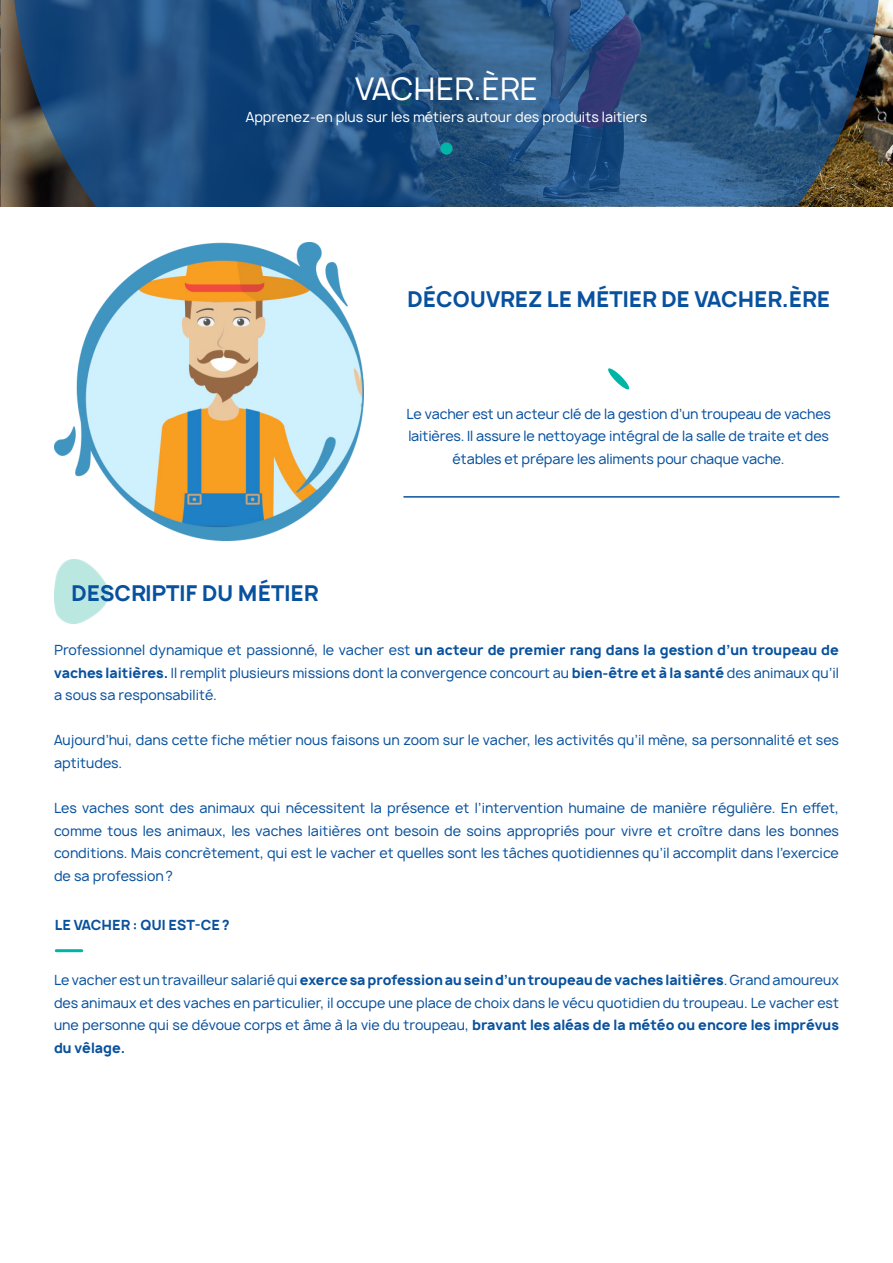
<style>
.page{position:relative;width:893px;height:1263px;background:#fff}
.page>*{position:absolute;margin:0;border:0;box-sizing:border-box;transform-origin:0 0}
.t1{font:30px "Manrope";color:#fff}
.t2{font:700 21px "Manrope";color:#08519e}
.t3{font:13.5px/22.5px "Manrope";color:#08519e;text-align:justify}
.t4{font:13.5px "Manrope";color:#fff}
.t5{font:700 13.5px "Manrope";color:#08519e}
.s1{font-weight:700}
</style>
<div class="page">
<img style="left:54px;top:242px;width:309px;height:298px">
<svg style="left:608px;top:368px;width:22px;height:22px"></svg>
<img style="left:54px;top:560px;width:54px;height:64px">
<hr style="left:404px;top:496px;width:435px;height:2px;background:#08519e">
<img style="left:0;top:0;width:893px;height:206px">
<svg style="left:11px;top:0;width:871px;height:207px"></svg>
<svg style="left:440px;top:142px;width:13px;height:13px"></svg>
<hr style="left:56px;top:949px;width:26px;height:3px;background:#00b4a6">
<p class="t1" style="left:355px;top:70px;width:184px">VACHER.ÈRE</p>
<p class="t4" style="left:246px;top:108px;width:403px">Apprenez-en plus sur les métiers autour des produits laitiers</p>
<p class="t2" style="left:407px;top:285px;width:424px">DÉCOUVREZ LE MÉTIER DE VACHER.ÈRE</p>
<p class="t2" style="left:71px;top:579px;width:249px">DESCRIPTIF DU MÉTIER</p>
<p class="t3" style="left:406px;top:403px;width:426px;text-align:center">Le vacher est un acteur clé de la gestion d’un troupeau de vaches laitières. Il assure le nettoyage intégral de la salle de traite et des étables et prépare les aliments pour chaque vache.</p>
<p class="t3" style="left:54px;top:639px;width:786px">Professionnel dynamique et passionné, le vacher est <span class="s1">un acteur de premier rang dans la gestion d’un troupeau de vaches laitières.</span> Il remplit plusieurs missions dont la convergence concourt au <span class="s1">bien-être et à la santé</span> des animaux qu’il a sous sa responsabilité.</p>
<p class="t3" style="left:54px;top:729px;width:786px">Aujourd’hui, dans cette fiche métier nous faisons un zoom sur le vacher, les activités qu’il mène, sa personnalité et ses aptitudes.</p>
<p class="t3" style="left:54px;top:797px;width:786px">Les vaches sont des animaux qui nécessitent la présence et l’intervention humaine de manière régulière. En effet, comme tous les animaux, les vaches laitières ont besoin de soins appropriés pour vivre et croître dans les bonnes conditions. Mais concrètement, qui est le vacher et quelles sont les tâches quotidiennes qu’il accomplit dans l’exercice de sa profession?</p>
<p class="t5" style="left:55px;top:915px;width:177px">LE VACHER : QUI EST-CE?</p>
<p class="t3" style="left:54px;top:969px;width:786px">Le vacher est un travailleur salarié qui <span class="s1">exerce sa profession au sein d’un troupeau de vaches laitières</span>. Grand amoureux des animaux et des vaches en particulier, il occupe une place de choix dans le vécu quotidien du troupeau. Le vacher est une personne qui se dévoue corps et âme à la vie du troupeau, <span class="s1">bravant les aléas de la météo ou encore les imprévus du vêlage.</span></p>
</div>
